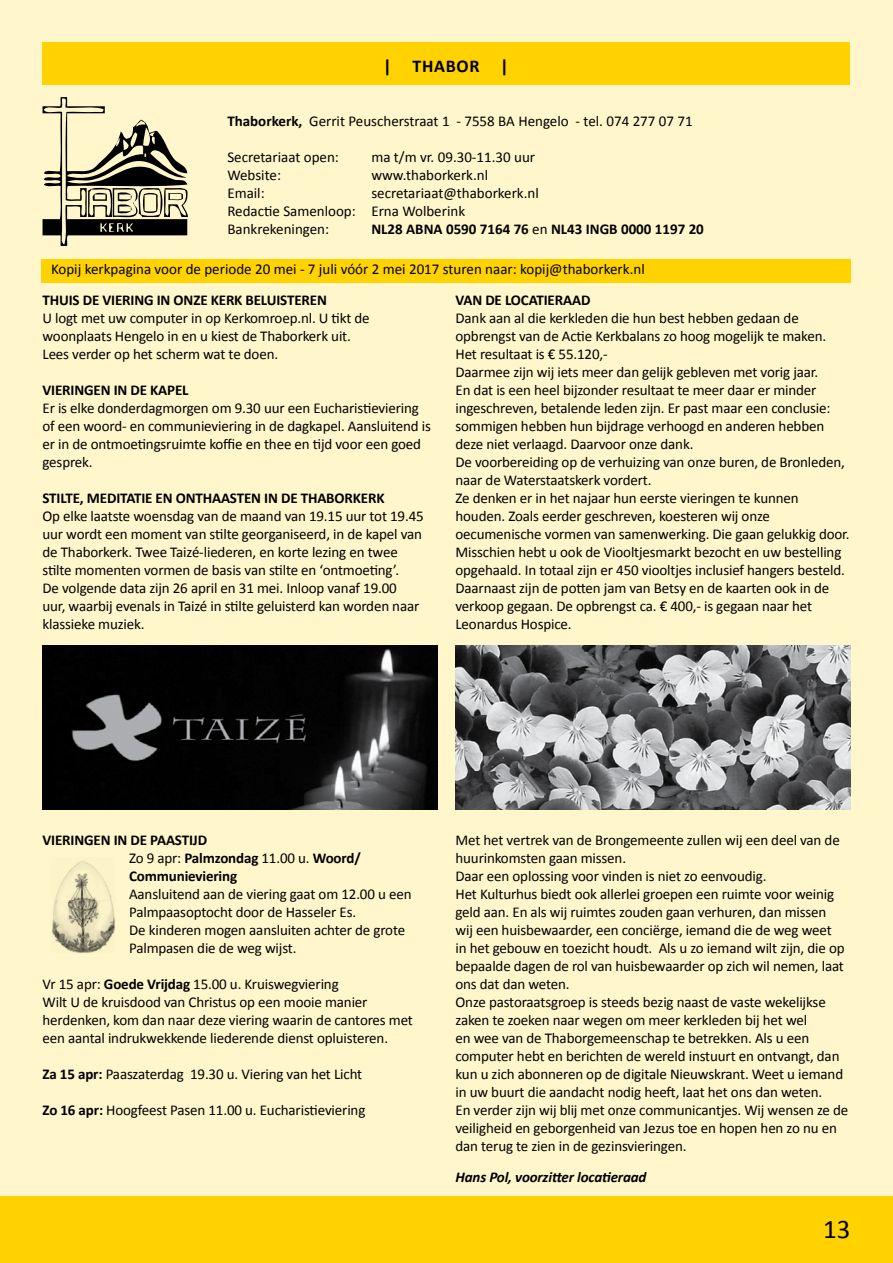
<style>
.page{position:relative;width:893px;height:1263px;background:#fff}
.page>*{position:absolute;margin:0;border:0;box-sizing:border-box;transform-origin:0 0}
.t1{font:27px "Calibri";color:#000}
.t2{font:700 18px "Calibri";letter-spacing:.04em;color:#000}
.t3{font:15px/18px "Calibri";letter-spacing:-.01em;color:#000}
.t4{font:700 15px/18px "Calibri";letter-spacing:-.01em;color:#000}
.t5{font:italic 700 15px "Calibri";letter-spacing:-.01em;color:#000}
.s1{font-weight:700}
.s2{font-weight:400}
</style>
<div class="page">
<div style="left:0;top:0;width:893px;height:1196px;background:#fff6cc"></div>
<div style="left:0;top:1196px;width:893px;height:67px;background:#ffd200"></div>
<div style="left:43px;top:43px;width:807px;height:42px;background:#ffd200"></div>
<svg style="left:43px;top:97px;width:145px;height:149px"></svg>
<div style="left:41px;top:259px;width:809px;height:23px;background:#ffd200"></div>
<img style="left:43px;top:645px;width:394px;height:165px">
<img style="left:455px;top:645px;width:395px;height:165px">
<img style="left:52px;top:861px;width:63px;height:92px">
<p class="t2" style="left:383px;top:55px;width:94px">| Thabor</p>
<p class="t2" style="left:500px;top:55px;width:10px">|</p>
<p class="t3" style="left:227px;top:112px;width:467px"><span class="s1">Thaborkerk,</span> Gerrit Peuscherstraat 1 - 7558 BA Hengelo - tel. 074 277 07 71</p>
<p class="t3" style="left:227px;top:148px;width:113px">Secretariaat open:</p>
<p class="t3" style="left:371px;top:148px;width:165px">ma t/m vr. 09.30-11.30 uur</p>
<p class="t3" style="left:227px;top:166px;width:55px">Website:</p>
<p class="t3" style="left:371px;top:166px;width:118px">www.thaborkerk.nl</p>
<p class="t3" style="left:227px;top:184px;width:39px">Email:</p>
<p class="t3" style="left:227px;top:184px;width:313px;text-indent:144px">secretariaat@thaborkerk.nl<br>Redactie Samenloop: Erna Wolberink<br>Bankrekeningen:</p>
<p class="t4" style="left:371px;top:220px;width:334px">NL28 ABNA 0590 7164 76 <span class="s2">en</span> NL43 ING B 0000 1197 20</p>
<p class="t3" style="left:51px;top:259px;width:595px">Kopij kerkpagina voor de periode 20 mei - 7 juli vóór 2 mei 2017 sturen naar: kopij@thaborkerk.nl</p>
<p class="t4" style="left:43px;top:290px;width:9px">THUIS</p>
<p class="t4" style="left:83px;top:290px;width:56px">DEVIERING</p>
<p class="t4" style="left:157px;top:290px;width:27px">IN ONZE</p>
<p class="t4" style="left:211px;top:290px;width:51px">KERK BELUISTE</p>
<p class="t4" style="left:302px;top:290px;width:17px">REN</p>
<p class="t3" style="left:43px;top:308px;width:329px">U logt met uw computer in op Kerkomroep.nl. U tikt de woonplaats Hengelo in en u kiest de Thaborkerk uit.<br>Lees verder op het scherm wat te doen.</p>
<p class="t4" style="left:43px;top:380px;width:37px">VIERINGEN</p>
<p class="t4" style="left:114px;top:380px;width:54px">IN DE KAPEL</p>
<p class="t3" style="left:43px;top:398px;width:390px">Er is elke donderdagmorgen om 9.30 uur een Eucharistieviering of een woord- en communieviering in de dagkapel. Aansluitend is er in de ontmoetingsruimte koffie en thee en tijd voor een goed gesprek.</p>
<p class="t4" style="left:43px;top:488px;width:8px">STILTE</p>
<p class="t4" style="left:80px;top:488px;width:28px">, MEDITATIE</p>
<p class="t4" style="left:156px;top:488px;width:30px">EN ONTHAASTEN</p>
<p class="t4" style="left:264px;top:488px;width:122px">IN DE THABORKERK</p>
<p class="t3" style="left:43px;top:506px;width:383px">Op elke laatste woensdag van de maand van 19.15 uur tot 19.45 uur wordt een moment van stilte georganiseerd, in de kapel van de Thaborkerk. Twee Taizé-liederen, en korte lezing en twee stilte momenten vormen de basis van stilte en ‘ontmoeting’.<br>De volgende data zijn 26 april en 31 mei. Inloop vanaf 19.00<br>uur, waarbij evenals in Taizé in stilte geluisterd kan worden naar klassieke muziek.</p>
<p class="t4" style="left:455px;top:290px;width:10px">VAN</p>
<p class="t4" style="left:485px;top:290px;width:28px">DE LOCATIE</p>
<p class="t4" style="left:555px;top:290px;width:19px">RAAD</p>
<p class="t3" style="left:455px;top:308px;width:396px">Dank aan al die kerkleden die hun best hebben gedaan de opbrengst van de Actie Kerkbalans zo hoog mogelijk te maken.<br>Het resultaat is € 55.120,-<br>Daarmee zijn wij iets meer dan gelijk gebleven met vorig jaar.<br>En dat is een heel bijzonder resultaat te meer daar er minder ingeschreven, betalende leden zijn. Er past maar een conclusie: sommigen hebben hun bijdrage verhoogd en anderen hebben deze niet verlaagd. Daarvoor onze dank.<br>De voorbereiding op de verhuizing van onze buren, de Bronleden, naar de Waterstaatskerk vordert.<br>Ze denken er in het najaar hun eerste vieringen te kunnen houden. Zoals eerder geschreven, koesteren wij onze oecumenische vormen van samenwerking. Die gaan gelukkig door.<br>Misschien hebt u ook de Viooltjesmarkt bezocht en uw bestelling opgehaald. In totaal zijn er 450 viooltjes inclusief hangers besteld.<br>Daarnaast zijn de potten jam van Betsy en de kaarten ook in de verkoop gegaan. De opbrengst ca. € 400,- is gegaan naar het Leonardus Hospice.</p>
<p class="t4" style="left:43px;top:830px;width:37px">VIERINGEN</p>
<p class="t4" style="left:114px;top:830px;width:45px">INDEPAASTI</p>
<p class="t4" style="left:129px;top:830px;width:233px;text-indent:64px">JD<br><span class="s2">Zo 9 apr:</span> Palmzondag <span class="s2">11.00 u.</span> Woord/<br>Communieviering</p>
<p class="t3" style="left:129px;top:884px;width:284px">Aansluitend aan de viering gaat om 12.00 u een Palmpaasoptocht door de Hasseler Es.<br>De kinderen mogen aansluiten achter de grote Palmpasen die de weg wijst.</p>
<p class="t3" style="left:43px;top:974px;width:372px">Vr 15 apr: <span class="s1">Goede Vrijdag</span> 15.00 u. Kruiswegviering<br>Wilt U de kruisdood van Christus op een mooie manier herdenken, kom dan naar deze viering waarin de cantores met een aantal indrukwekkende liederende dienst opluisteren.</p>
<p class="t3" style="left:43px;top:1064px;width:321px"><span class="s1">Za 15 apr:</span> Paaszaterdag 19.30 u. Viering van het Licht</p>
<p class="t3" style="left:43px;top:1100px;width:324px"><span class="s1">Zo 16 apr:</span> Hoogfeest Pasen 11.00 u. Eucharistieviering</p>
<p class="t3" style="left:455px;top:830px;width:394px">Met het vertrek van de Brongemeente zullen wij een deel van de huurinkomsten gaan missen.<br>Daar een oplossing voor vinden is niet zo eenvoudig.<br>Het Kulturhus biedt ook allerlei groepen een ruimte voor weinig geld aan. En als wij ruimtes zouden gaan verhuren, dan missen<br>wij een huisbewaarder, een conciërge, iemand die de weg weet<br>in het gebouw en toezicht houdt. Als u zo iemand wilt zijn, die op bepaalde dagen de rol van huisbewaarder op zich wil nemen, laat ons dat dan weten.<br>Onze pastoraatsgroep is steeds bezig naast de vaste wekelijkse zaken te zoeken naar wegen om meer kerkleden bij het wel<br>en wee van de Thaborgemeenschap te betrekken. Als u een computer hebt en berichten de wereld instuurt en ontvangt, dan kun u zich abonneren op de digitale Nieuwskrant. Weet u iemand in uw buurt die aandacht nodig heeft, laat het ons dan weten.<br>En verder zijn wij blij met onze communicantjes. Wij wensen ze de veiligheid en geborgenheid van Jezus toe en hopen hen zo nu en dan terug te zien in de gezinsvieringen.</p>
<p class="t5" style="left:455px;top:1168px;width:193px">Hans Pol, voorzitter locatieraad</p>
<h1 class="t1" style="left:823px;top:1212px;width:29px">13</h1>
</div>
